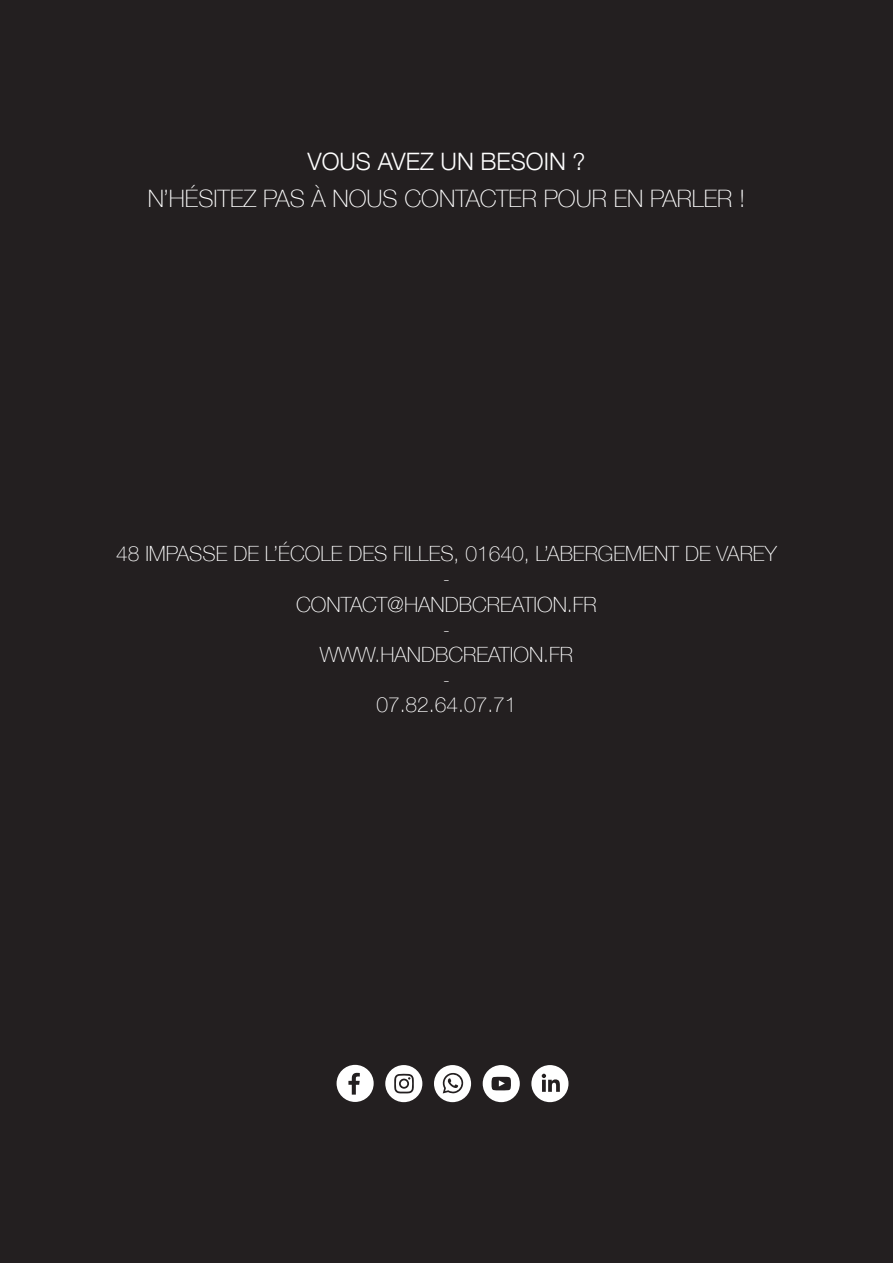
<style>
.page{position:relative;width:893px;height:1263px;background:#231f20}
.page>*{position:absolute;margin:0;border:0;box-sizing:border-box;transform-origin:0 0}
.t1{font:100 24px "Helvetica Neue";color:#fff}
.t2{font:300 24px "Helvetica Neue";color:#fff}
.t3{font:100 21px/25.2px "Helvetica Neue";color:#fff;text-align:center}
</style>
<div class="page">
<div style="left:434px;top:1065px;width:37px;height:37px;background:#fff;border-radius:50%"></div>
<svg style="left:442px;top:1073px;width:22px;height:20px"></svg>
<div style="left:531px;top:1065px;width:37px;height:37px;background:#fff;border-radius:50%"></div>
<svg style="left:542px;top:1074px;width:18px;height:18px"></svg>
<div style="left:483px;top:1065px;width:37px;height:37px;background:#fff;border-radius:50%"></div>
<svg style="left:491px;top:1077px;width:20px;height:13px"></svg>
<div style="left:337px;top:1065px;width:37px;height:37px;background:#fff;border-radius:50%"></div>
<svg style="left:348px;top:1073px;width:12px;height:21px"></svg>
<div style="left:385px;top:1065px;width:37px;height:37px;background:#fff;border-radius:50%"></div>
<svg style="left:394px;top:1074px;width:20px;height:19px"></svg>
<p class="t2" style="left:307px;top:142px;width:280px">VOUS AVEZ UN BESOIN ?</p>
<p class="t1" style="left:148px;top:180px;width:599px">N’HÉSITEZ PAS À NOUS CONTACTER POUR EN PARLER !</p>
<p class="t3" style="left:116px;top:540px;width:662px">48 IMPASSE DE L’ÉCOLE DES FILLES, 01640, L’ABERGEMENT DE VAREY -<br>CONTACT@HANDBCREATION.FR<br>-<br>WWW.HANDBCREATION.FR<br>-<br>07.82.64.07.71</p>
</div>
